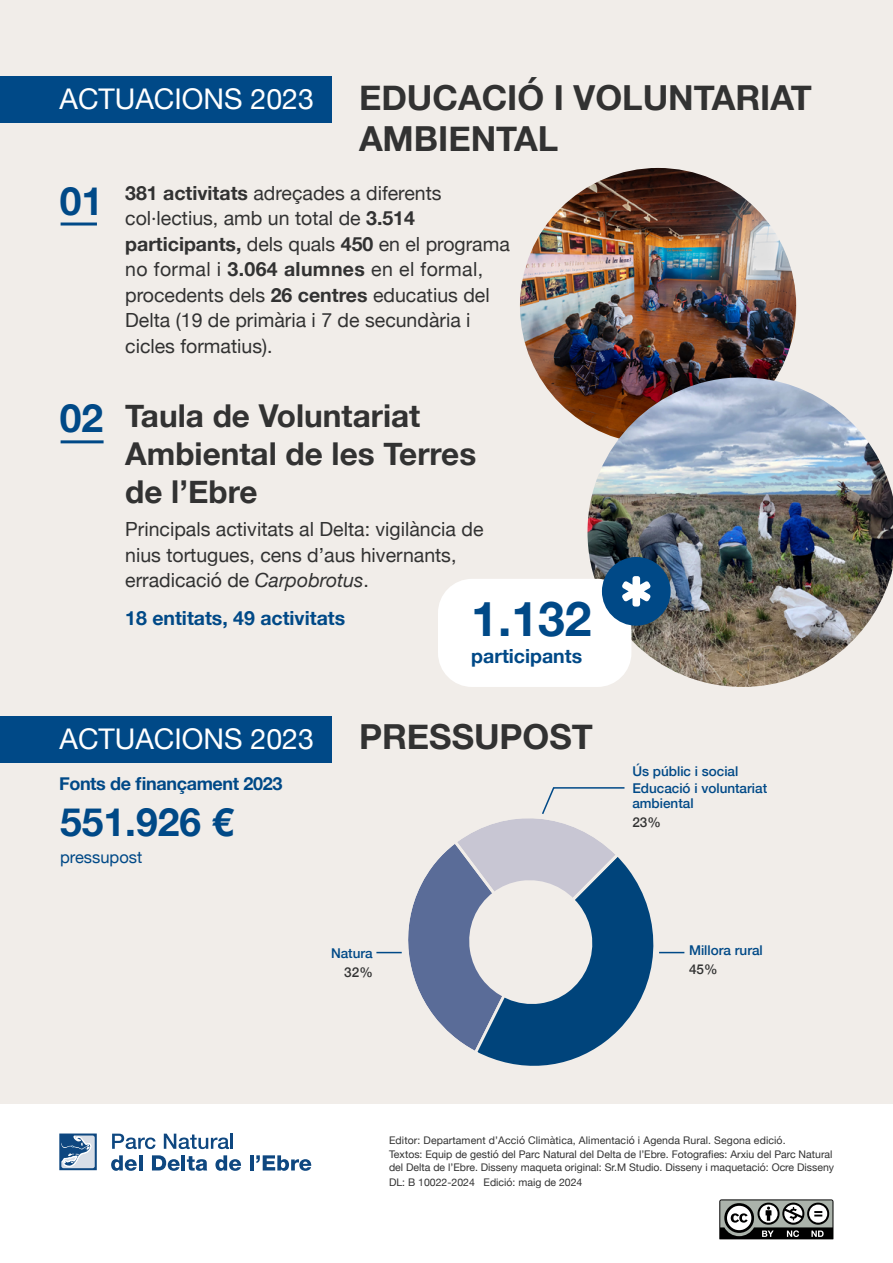
<style>
.page{position:relative;width:893px;height:1263px;background:#fff}
.page>*{position:absolute;margin:0;border:0;box-sizing:border-box;transform-origin:0 0}
.H2_destacat{font:700 48px "Helvetica Neue";color:#004987}
.t1{font:700 39px "Helvetica Neue";color:#004987}
.t2{font:700 34.5px "Helvetica Neue";color:#323232}
.t3{font:700 31.5px/37.8px "Helvetica Neue";color:#323232}
.t4{font:28.5px "Helvetica Neue";color:#fff}
.t5{font:19.5px/25.5px "Helvetica Neue";color:#323232}
.t6{font:700 19.5px "Helvetica Neue";color:#004987}
.Text_seguit{font:700 18px "Helvetica Neue";letter-spacing:-.02em;color:#004987}
.t7{font:16.5px "Helvetica Neue";color:#004987}
.Text_seguit-2{font:500 13.5px/15px "Helvetica Neue";color:#004987}
.Text_seguit-3{font:500 13.5px "Helvetica Neue";color:#323232}
.t8{font:10.5px/12.6px "Helvetica Neue";color:#323232}
.s1{font-weight:700}
.s2{font-style:italic}
</style>
<div class="page">
<div style="left:0;top:0;width:893px;height:1103px;background:#f1ede9"></div>
<div style="left:0;top:77px;width:332px;height:46px;background:#004987"></div>
<svg style="left:719px;top:1199px;width:114px;height:40px"></svg>
<div style="left:0;top:716px;width:332px;height:46px;background:#004987"></div>
<svg style="left:111px;top:1155px;width:26px;height:16px"></svg>
<hr style="left:139px;top:1155px;width:3px;height:15px;background:#0e4780">
<svg style="left:152px;top:1155px;width:28px;height:16px"></svg>
<hr style="left:182px;top:1155px;width:3px;height:15px;background:#0e4780">
<svg style="left:187px;top:1156px;width:20px;height:15px"></svg>
<svg style="left:215px;top:1155px;width:26px;height:16px"></svg>
<hr style="left:250px;top:1155px;width:4px;height:15px;background:#0e4780">
<svg style="left:256px;top:1155px;width:55px;height:16px"></svg>
<svg style="left:112px;top:1134px;width:44px;height:15px"></svg>
<svg style="left:164px;top:1134px;width:69px;height:15px"></svg>
<svg style="left:59px;top:1133px;width:38px;height:37px"></svg>
<hr style="left:61px;top:222px;width:36px;height:3px;background:#004987">
<hr style="left:61px;top:440px;width:43px;height:3px;background:#004987">
<svg style="left:376px;top:787px;width:308px;height:279px"></svg>
<img style="left:520px;top:168px;width:276px;height:276px;border-radius:138px">
<img style="left:587px;top:377px;width:306px;height:310px">
<div style="left:438px;top:579px;width:193px;height:108px;background:#fff;border-radius:34px"></div>
<div style="left:602px;top:557px;width:69px;height:69px;background:#004987;border-radius:50%"></div>
<svg style="left:622px;top:576px;width:28px;height:30px"></svg>
<h2 class="t4" style="left:60px;top:79px;width:256px">ACTUACIONS 2023</h2>
<h3 class="t2" style="left:359px;top:70px;width:454px">EDUCACIÓ I VOLUNTARIAT</h3>
<h3 class="t2" style="left:359px;top:112px;width:201px">AMBIENTAL</h3>
<p class="t1" style="left:60px;top:170px;width:45px">01</p>
<p class="t1" style="left:60px;top:388px;width:45px">02</p>
<p class="t5" style="left:125px;top:181px;width:386px"><span class="s1">381 activitats</span> adreçades a diferents col·lectius, amb un total de <span class="s1">3.514 participants,</span> dels quals <span class="s1">450</span> en el programa no formal i <span class="s1">3.064 alumnes</span> en el formal, procedents dels <span class="s1">26 centres</span> educatius del Delta (19 de primària i 7 de secundària i cicles formatius).</p>
<h4 class="t3" style="left:125px;top:398px;width:353px">Taula de Voluntariat<br>Ambiental de les Terres de l’Ebre</h4>
<p class="t5" style="left:125px;top:518px;width:360px">Principals activitats al Delta: vigilància de nius tortugues, cens d’aus hivernants, erradicació de <span class="s2">Carpobrotus</span>.</p>
<p class="t6" style="left:125px;top:603px;width:221px">18 entitats, 49 activitats</p>
<h2 class="H2_destacat" style="left:471px;top:581px;width:122px">1.132</h2>
<p class="t6" style="left:471px;top:640px;width:112px">participants</p>
<h2 class="t4" style="left:60px;top:718px;width:256px">ACTUACIONS 2023</h2>
<h3 class="t2" style="left:359px;top:710px;width:235px">PRESSUPOST</h3>
<p class="Text_seguit" style="left:59px;top:770px;width:225px">Fonts de finançament 2023</p>
<h2 class="t1" style="left:60px;top:792px;width:175px">551.926 €</h2>
<h5 class="t7" style="left:60px;top:846px;width:84px">pressupost</h5>
<p class="Text_seguit-2" style="left:632px;top:762px;width:108px">Ús públic i social</p>
<p class="Text_seguit-2" style="left:632px;top:780px;width:136px">Educació i voluntariat ambiental</p>
<p class="Text_seguit-3" style="left:632px;top:811px;width:30px">23%</p>
<p class="Text_seguit-2" style="left:331px;top:944px;width:43px">Natura</p>
<p class="Text_seguit-2" style="left:689px;top:942px;width:75px">Millora rural</p>
<p class="Text_seguit-3" style="left:344px;top:961px;width:30px">32%</p>
<p class="Text_seguit-3" style="left:689px;top:958px;width:30px">45%</p>
<h6 class="t8" style="left:389px;top:1134px;width:398px">Editor: Departament d’Acció Climàtica, Alimentació i Agenda Rural. Segona edició.</h6>
<h6 class="t8" style="left:389px;top:1149px;width:447px">Textos: Equip de gestió del Parc Natural del Delta de l’Ebre. Fotografies: Arxiu del Parc Natural del Delta de l’Ebre. Disseny maqueta original: Sr.M Studio. Disseny i maquetació: Ocre Disseny</h6>
<h6 class="t8" style="left:389px;top:1176px;width:195px">DL: B 10022-2024 Edició: maig de 2024</h6>
</div>
